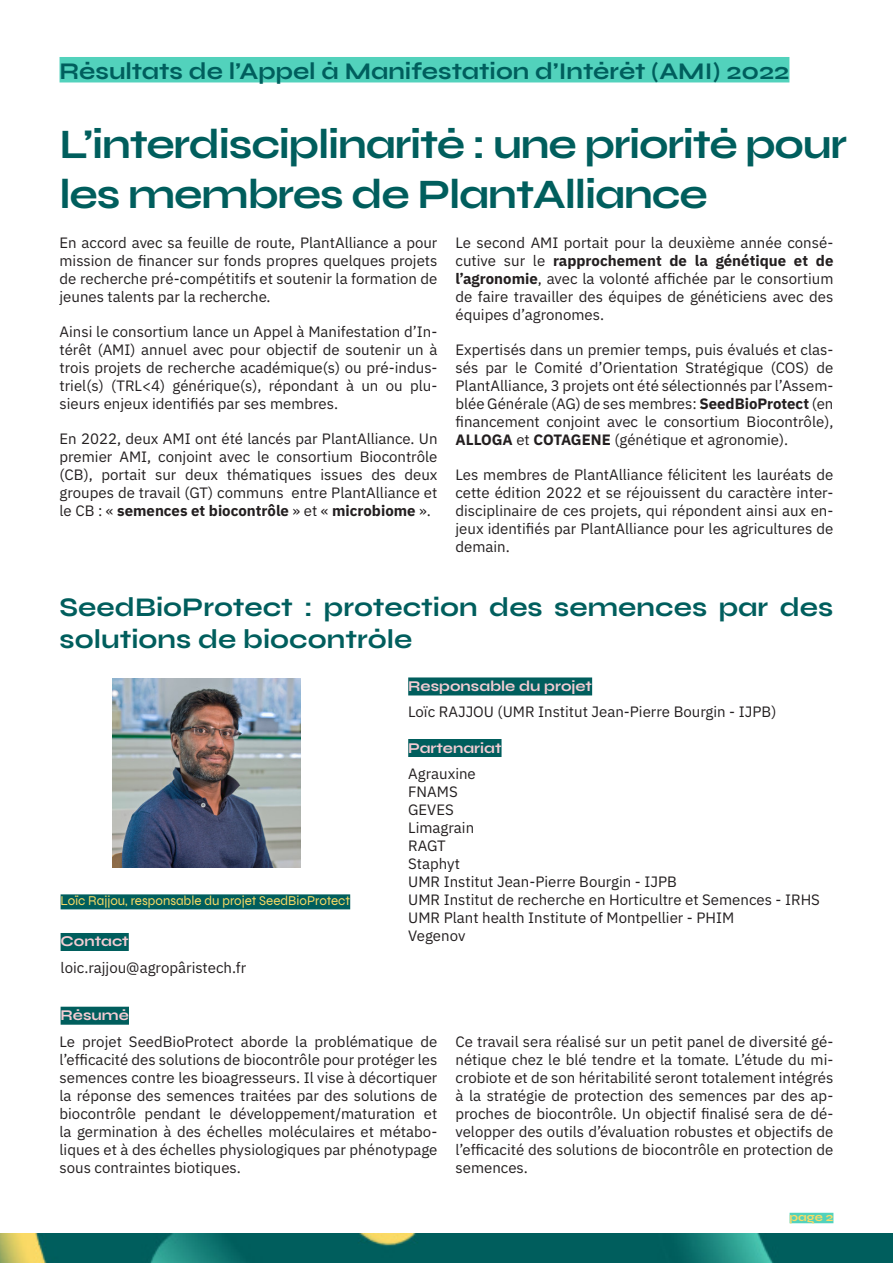
<style>
.page{position:relative;width:893px;height:1263px;background:#fff}
.page>*{position:absolute;margin:0;border:0;box-sizing:border-box;transform-origin:0 0}
.TITRE_PAGE{font:700 42px/50.4px "Syne";letter-spacing:-.03em;color:#005e5d}
.TITRE_PAGE-2{font:700 27px/32.4px "Syne";color:#005e5d}
.RUBRIQUE{font:700 24px "Syne";color:#005e5d}
.TEXTE_COURANT{font:15px/18px "IBM Plex Sans";color:#231f20;text-align:justify}
.SOUS-TITRES_ET_EXERG{font:700 15px "Syne";color:#f4cdd4}
.LEGENDES{font:13.5px "Syne";color:#fbdb65}
.t1{font:700 12px "Syne";color:#fbdb65}
.s1{font-weight:700}
</style>
<div class="page">
<img style="left:0;top:1233px;width:893px;height:30px">
<div style="left:790px;top:1213px;width:43px;height:10px;background:#52d2bc"></div>
<div style="left:60px;top:57px;width:729px;height:25px;background:#52d2bc"></div>
<div style="left:408px;top:677px;width:184px;height:18px;background:#005e5d"></div>
<div style="left:408px;top:739px;width:94px;height:18px;background:#005e5d"></div>
<div style="left:61px;top:894px;width:289px;height:15px;background:#005e5d"></div>
<div style="left:61px;top:1007px;width:68px;height:18px;background:#005e5d"></div>
<div style="left:61px;top:933px;width:68px;height:18px;background:#005e5d"></div>
<img style="left:112px;top:679px;width:189px;height:189px">
<p class="RUBRIQUE" style="left:60px;top:57px;width:731px">Résultats de l’Appel à Manifestation d’Intérêt (AMI) 2022</p>
<p class="TITRE_PAGE" style="left:60px;top:118px;width:789px">L’interdisciplinarité : une priorité pour les membres de PlantAlliance</p>
<p class="TEXTE_COURANT" style="left:60px;top:233px;width:379px">En accord avec sa feuille de route, PlantAlliance a pour mission de financer sur fonds propres quelques projets de recherche pré-compétitifs et soutenir la formation de jeunes talents par la recherche.</p>
<p class="TEXTE_COURANT" style="left:60px;top:322px;width:379px">Ainsi le consortium lance un Appel à Manifestation d’In&shy;térêt (AMI) annuel avec pour objectif de soutenir un à trois projets de recherche académique(s) ou pré-indus&shy;triel(s) (TRL&lt;4) générique(s), répondant à un ou plu&shy;sieurs enjeux identifiés par ses membres.</p>
<p class="TEXTE_COURANT" style="left:60px;top:429px;width:379px">En 2022, deux AMI ont été lancés par PlantAlliance. Un premier AMI, conjoint avec le consortium Biocontrôle (CB), portait sur deux thématiques issues des deux groupes de travail (GT) communs entre PlantAlliance et le CB : « <span class="s1">semences et biocontrôle</span> » et « <span class="s1">microbiome</span> ».</p>
<p class="TEXTE_COURANT" style="left:455px;top:233px;width:379px">Le second AMI portait pour la deuxième année consé&shy;cutive sur le <span class="s1">rapprochement de la génétique et de l’agronomie</span>, avec la volonté affichée par le consortium de faire travailler des équipes de généticiens avec des équipes d’agronomes.</p>
<p class="TEXTE_COURANT" style="left:455px;top:340px;width:379px">Expertisés dans un premier temps, puis évalués et clas&shy;sés par le Comité d’Orientation Stratégique (COS) de PlantAlliance, 3 projets ont été sélectionnés par l’Assem&shy;blée Générale (AG) de ses membres: <span class="s1">SeedBioProtect</span> (en financement conjoint avec le consortium Biocontrôle), <span class="s1">ALLOGA</span> et <span class="s1">COTAGENE</span> (génétique et agronomie).</p>
<p class="TEXTE_COURANT" style="left:455px;top:465px;width:379px">Les membres de PlantAlliance félicitent les lauréats de cette édition 2022 et se réjouissent du caractère inter&shy;disciplinaire de ces projets, qui répondent ainsi aux en&shy;jeux identifiés par PlantAlliance pour les agricultures de demain.</p>
<p class="TITRE_PAGE-2" style="left:60px;top:590px;width:775px">SeedBioProtect : protection des semences par des solutions de biocontrôle</p>
<p class="SOUS-TITRES_ET_EXERG" style="left:408px;top:677px;width:185px">Responsable du projet</p>
<p class="TEXTE_COURANT" style="left:408px;top:702px;width:370px">Loïc RAJJOU (UMR Institut Jean-Pierre Bourgin - IJPB)</p>
<p class="SOUS-TITRES_ET_EXERG" style="left:408px;top:739px;width:95px">Partenariat</p>
<p class="TEXTE_COURANT" style="left:408px;top:763px;width:69px">Agrauxine</p>
<p class="TEXTE_COURANT" style="left:408px;top:781px;width:51px">FNAMS</p>
<p class="TEXTE_COURANT" style="left:408px;top:799px;width:47px">GEVES</p>
<p class="TEXTE_COURANT" style="left:408px;top:817px;width:68px">Limagrain</p>
<p class="TEXTE_COURANT" style="left:408px;top:835px;width:39px">RAGT</p>
<p class="TEXTE_COURANT" style="left:408px;top:853px;width:53px">Staphyt</p>
<p class="TEXTE_COURANT" style="left:408px;top:871px;width:270px">UMR Institut Jean-Pierre Bourgin - IJPB</p>
<p class="TEXTE_COURANT" style="left:408px;top:889px;width:413px">UMR Institut de recherche en Horticultre et Semences - IRHS</p>
<p class="TEXTE_COURANT" style="left:408px;top:907px;width:328px">UMR Plant health Institute of Montpellier - PHIM</p>
<p class="TEXTE_COURANT" style="left:408px;top:925px;width:59px">Vegenov</p>
<p class="LEGENDES" style="left:61px;top:893px;width:291px">Loïc Rajjou, responsable du projet SeedBioProtect</p>
<p class="SOUS-TITRES_ET_EXERG" style="left:61px;top:933px;width:70px">Contact</p>
<p class="TEXTE_COURANT" style="left:61px;top:957px;width:187px">loic.rajjou@agropâristech.fr</p>
<p class="SOUS-TITRES_ET_EXERG" style="left:61px;top:1006px;width:70px">Résumé</p>
<p class="TEXTE_COURANT" style="left:60px;top:1031px;width:379px">Le projet SeedBioProtect aborde la problématique de l’efficacité des solutions de biocontrôle pour protéger les semences contre les bioagresseurs. Il vise à décortiquer la réponse des semences traitées par des solutions de biocontrôle pendant le développement/maturation et la germination à des échelles moléculaires et métabo&shy;liques et à des échelles physiologiques par phénotypage sous contraintes biotiques.</p>
<p class="TEXTE_COURANT" style="left:455px;top:1031px;width:379px">Ce travail sera réalisé sur un petit panel de diversité gé&shy;nétique chez le blé tendre et la tomate. L’étude du mi&shy;crobiote et de son héritabilité seront totalement intégrés à la stratégie de protection des semences par des ap&shy;proches de biocontrôle. Un objectif finalisé sera de dé&shy;velopper des outils d’évaluation robustes et objectifs de l’efficacité des solutions de biocontrôle en protection de semences.</p>
<p class="t1" style="left:790px;top:1210px;width:45px">page 2</p>
</div>
